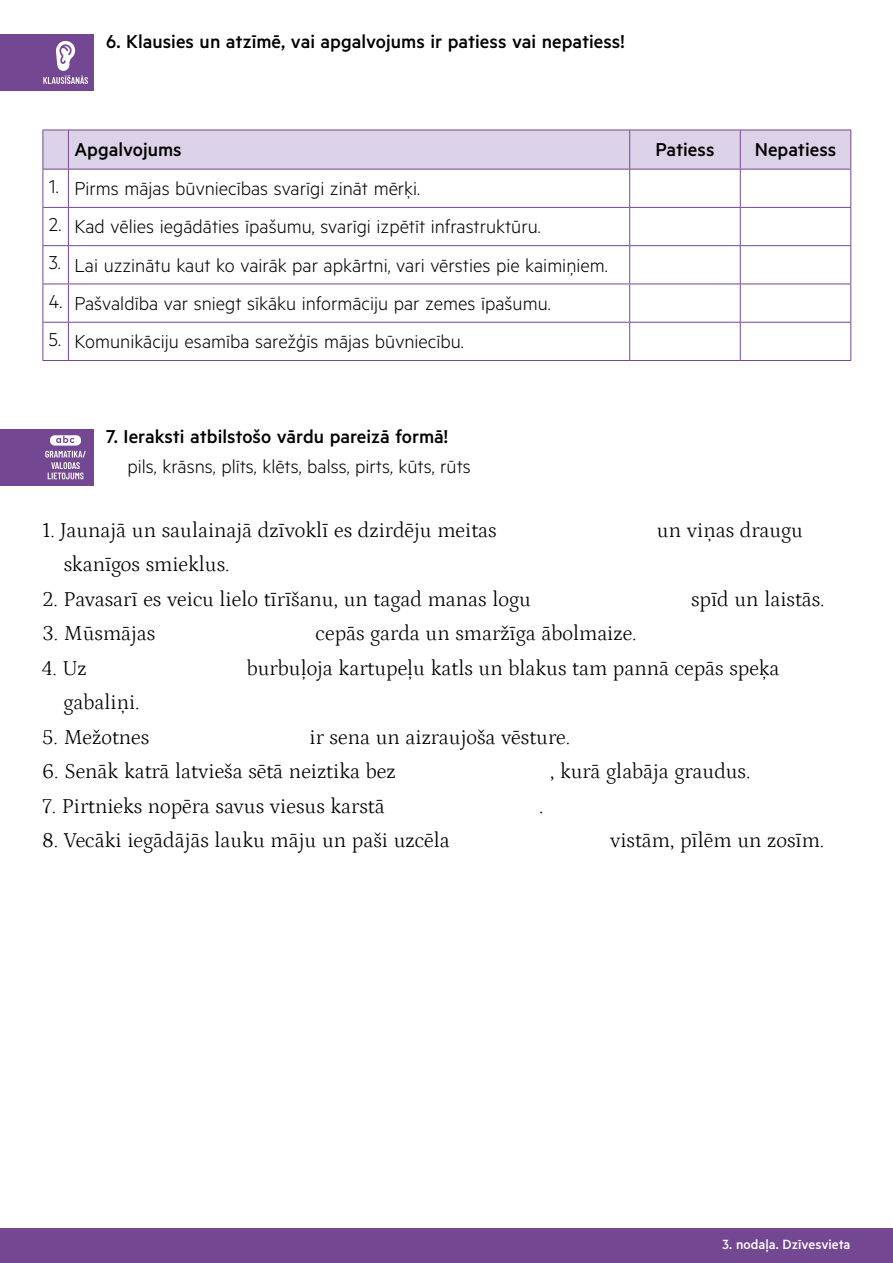
<style>
.page{position:relative;width:893px;height:1263px;background:#fff}
.page>*{position:absolute;margin:0;border:0;box-sizing:border-box;transform-origin:0 0}
.t1{font:300 21px "Petrona";color:#000}
.t2{font:300 21px "Metric";color:#000}
.t3{font:500 21px "Metric";color:#000}
.t4{font:500 15px "Metric";color:#fff}
</style>
<div class="page">
<div style="left:0;top:1229px;width:893px;height:34px;background:#744792"></div>
<div style="left:0;top:429px;width:94px;height:56px;background:#744792"></div>
<svg style="left:45px;top:451px;width:41px;height:28px"></svg>
<div style="left:50px;top:435px;width:31px;height:11px;background:#fff;border-radius:5px"></div>
<svg style="left:56px;top:436px;width:18px;height:7px"></svg>
<div style="left:43px;top:130px;width:808px;height:40px;background:#dbd2e8"></div>
<hr style="left:43px;top:169px;width:1px;height:38px;background:#744792">
<hr style="left:630px;top:169px;width:110px;height:1px;background:#744792">
<hr style="left:740px;top:169px;width:111px;height:1px;background:#744792">
<hr style="left:740px;top:169px;width:1px;height:38px;background:#744792">
<hr style="left:850px;top:169px;width:1px;height:38px;background:#744792">
<svg style="left:43px;top:207px;width:25px;height:1px"></svg>
<hr style="left:43px;top:208px;width:1px;height:37px;background:#744792">
<hr style="left:630px;top:207px;width:110px;height:1px;background:#744792">
<hr style="left:740px;top:207px;width:111px;height:1px;background:#744792">
<hr style="left:740px;top:208px;width:1px;height:37px;background:#744792">
<hr style="left:850px;top:208px;width:1px;height:37px;background:#744792">
<svg style="left:43px;top:245px;width:25px;height:1px"></svg>
<hr style="left:43px;top:246px;width:1px;height:38px;background:#744792">
<hr style="left:630px;top:245px;width:110px;height:1px;background:#744792">
<hr style="left:740px;top:245px;width:111px;height:1px;background:#744792">
<hr style="left:740px;top:246px;width:1px;height:38px;background:#744792">
<hr style="left:850px;top:246px;width:1px;height:38px;background:#744792">
<svg style="left:44px;top:284px;width:24px;height:1px"></svg>
<hr style="left:43px;top:284px;width:1px;height:38px;background:#744792">
<hr style="left:630px;top:284px;width:110px;height:1px;background:#744792">
<hr style="left:740px;top:284px;width:111px;height:1px;background:#744792">
<hr style="left:740px;top:284px;width:1px;height:38px;background:#744792">
<hr style="left:850px;top:284px;width:1px;height:38px;background:#744792">
<svg style="left:43px;top:322px;width:25px;height:1px"></svg>
<hr style="left:43px;top:323px;width:1px;height:37px;background:#744792">
<hr style="left:630px;top:322px;width:110px;height:1px;background:#744792">
<hr style="left:740px;top:322px;width:111px;height:1px;background:#744792">
<hr style="left:740px;top:323px;width:1px;height:37px;background:#744792">
<hr style="left:850px;top:323px;width:1px;height:37px;background:#744792">
<svg style="left:43px;top:360px;width:25px;height:1px"></svg>
<hr style="left:630px;top:360px;width:110px;height:1px;background:#744792">
<hr style="left:740px;top:360px;width:111px;height:1px;background:#744792">
<hr style="left:68px;top:169px;width:562px;height:1px;background:#744792">
<hr style="left:68px;top:169px;width:1px;height:38px;background:#744792">
<hr style="left:629px;top:169px;width:1px;height:38px;background:#744792">
<hr style="left:68px;top:207px;width:562px;height:1px;background:#744792">
<hr style="left:68px;top:208px;width:1px;height:37px;background:#744792">
<hr style="left:629px;top:208px;width:1px;height:37px;background:#744792">
<hr style="left:68px;top:245px;width:562px;height:1px;background:#744792">
<hr style="left:68px;top:246px;width:1px;height:38px;background:#744792">
<hr style="left:629px;top:246px;width:1px;height:38px;background:#744792">
<hr style="left:68px;top:284px;width:562px;height:1px;background:#744792">
<hr style="left:68px;top:284px;width:1px;height:38px;background:#744792">
<hr style="left:629px;top:284px;width:1px;height:38px;background:#744792">
<hr style="left:68px;top:322px;width:562px;height:1px;background:#744792">
<hr style="left:68px;top:323px;width:1px;height:37px;background:#744792">
<hr style="left:629px;top:323px;width:1px;height:37px;background:#744792">
<hr style="left:68px;top:360px;width:562px;height:1px;background:#744792">
<div style="left:0;top:34px;width:94px;height:56px;background:#744792"></div>
<svg style="left:43px;top:41px;width:45px;height:43px"></svg>
<p class="t3" style="left:106px;top:29px;width:520px">6. Klausies un atzīmē, vai apgalvojums ir patiess vai nepatiess!</p>
<p class="t3" style="left:74px;top:138px;width:109px">Apgalvojums</p>
<p class="t3" style="left:655px;top:138px;width:60px">Patiess</p>
<p class="t3" style="left:755px;top:138px;width:83px">Nepatiess</p>
<p class="t2" style="left:49px;top:176px;width:373px">1. Pirms mājas būvniecības svarīgi zināt mērķi.</p>
<p class="t2" style="left:49px;top:215px;width:493px">2. Kad vēlies iegādāties īpašumu, svarīgi izpētīt infrastruktūru.</p>
<p class="t2" style="left:49px;top:253px;width:560px">3. Lai uzzinātu kaut ko vairāk par apkārtni, vari vērsties pie kaimiņiem.</p>
<p class="t2" style="left:49px;top:291px;width:503px">4. Pašvaldība var sniegt sīkāku informāciju par zemes īpašumu.</p>
<p class="t2" style="left:49px;top:329px;width:416px">5. Komunikāciju esamība sarežģīs mājas būvniecību.</p>
<p class="t3" style="left:106px;top:424px;width:343px">7. Ieraksti atbilstošo vārdu pareizā formā!</p>
<p class="t2" style="left:128px;top:454px;width:345px">pils, krāsns, plīts, klēts, balss, pirts, kūts, rūts</p>
<p class="t1" style="left:43px;top:514px;width:456px">1. Jaunajā un saulainajā dzīvoklī es dzirdēju meitas</p>
<p class="t1" style="left:657px;top:514px;width:148px">un viņas draugu</p>
<p class="t1" style="left:64px;top:548px;width:167px">skanīgos smieklus.</p>
<p class="t1" style="left:42px;top:583px;width:490px">2. Pavasarī es veicu lielo tīrīšanu, un tagad manas logu</p>
<p class="t1" style="left:691px;top:583px;width:135px">spīd un laistās.</p>
<p class="t1" style="left:42px;top:617px;width:114px">3. Mūsmājas</p>
<p class="t1" style="left:316px;top:617px;width:323px">cepās garda un smaržīga ābolmaize.</p>
<p class="t1" style="left:42px;top:652px;width:46px">4. Uz</p>
<p class="t1" style="left:247px;top:652px;width:534px">burbuļoja kartupeļu katls un blakus tam pannā cepās speķa</p>
<p class="t1" style="left:64px;top:686px;width:78px">gabaliņi.</p>
<p class="t1" style="left:42px;top:721px;width:108px">5. Mežotnes</p>
<p class="t1" style="left:309px;top:721px;width:262px">ir sena un aizraujoša vēsture.</p>
<p class="t1" style="left:42px;top:755px;width:355px">6. Senāk katrā latvieša sētā neiztika bez</p>
<p class="t1" style="left:550px;top:755px;width:202px">, kurā glabāja graudus.</p>
<p class="t1" style="left:42px;top:790px;width:344px">7. Pirtnieks nopēra savus viesus karstā</p>
<p class="t1" style="left:539px;top:790px;width:6px">.</p>
<p class="t1" style="left:42px;top:824px;width:409px">8. Vecāki iegādājās lauku māju un paši uzcēla</p>
<p class="t1" style="left:610px;top:824px;width:216px">vistām, pīlēm un zosīm.</p>
<p class="t4" style="left:723px;top:1236px;width:129px">3. nodaļa. Dzīvesvieta</p>
</div>
